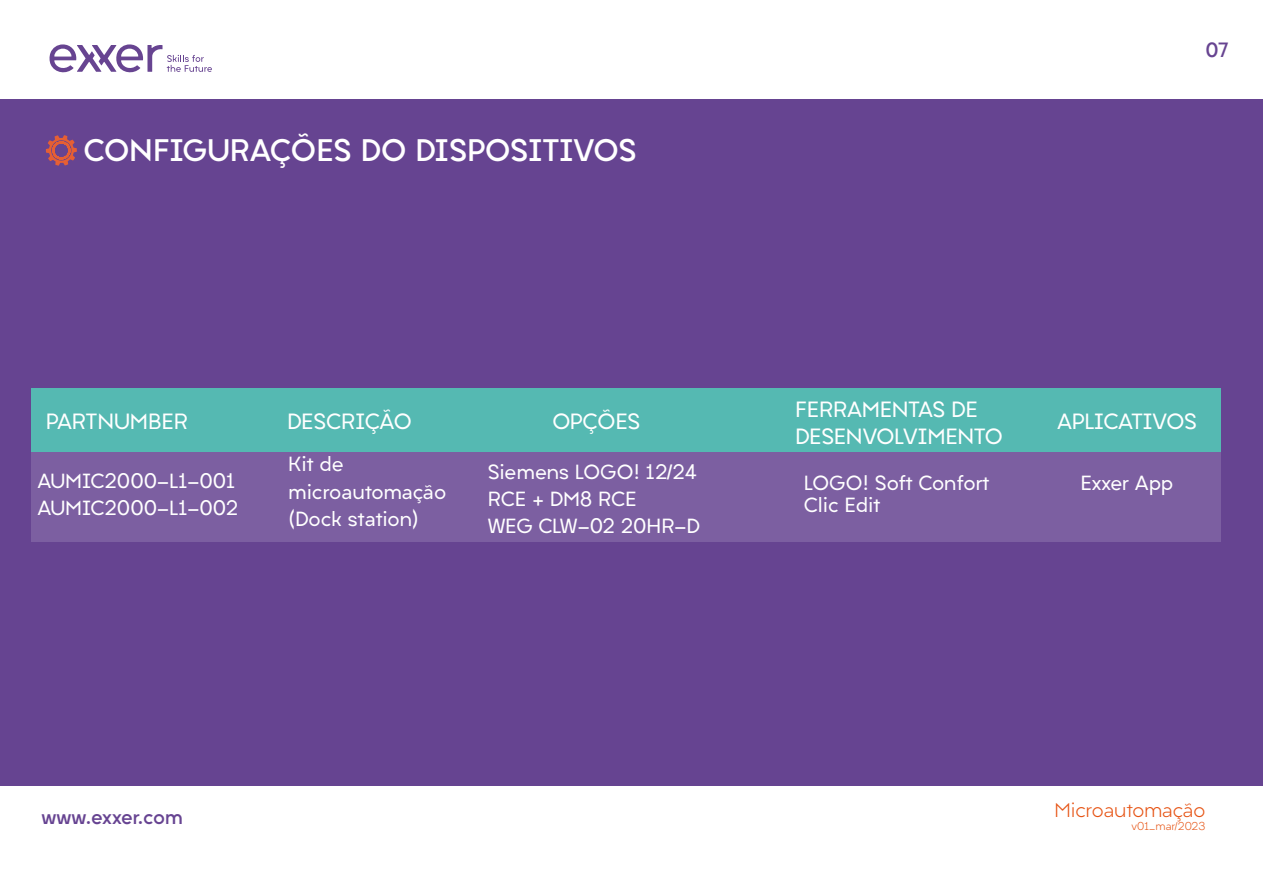
<style>
.page{position:relative;width:1263px;height:893px;background:#fff}
.page>*{position:absolute;margin:0;border:0;box-sizing:border-box;transform-origin:0 0}
.t1{font:700 29.7px "Liber Grotesque Family";color:#fff}
.t2{font:21px/27.2px "Liber Grotesque Family News";letter-spacing:-.01em;color:#fff}
.t3{font:19.5px/27.2px "Liber Grotesque Family News";color:#fff}
.t4{font:300 19.05px "Liber Grotesque Family";letter-spacing:-.01em;color:#e65313}
.t5{font:700 19.05px "Liber Grotesque Family";letter-spacing:-.015em;color:#674492}
.t6{font:700 19.05px "Liber Grotesque Family";color:#674491}
.t7{font:300 10.65px "Liber Grotesque Family";color:#e65313}
</style>
<div class="page">
<div style="left:0;top:99px;width:1263px;height:686px;background:#664491"></div>
<svg style="left:49px;top:44px;width:163px;height:29px"></svg>
<div style="left:32px;top:388px;width:1189px;height:64px;background:#55b9b2"></div>
<div style="left:32px;top:452px;width:1189px;height:89px;background:#7c5fa1"></div>
<svg style="left:46px;top:135px;width:31px;height:31px"></svg>
<h1 class="t1" style="left:83px;top:131px;width:554px">CONFIGURAÇÕES DO DISPOSITIVOS</h1>
<p class="t2" style="left:46px;top:407px;width:144px">PARTNUMBER</p>
<p class="t3" style="left:37px;top:467px;width:202px">AUMIC2000-L1-001<br>AUMIC2000-L1-002</p>
<p class="t2" style="left:287px;top:407px;width:126px">DESCRIÇÃO</p>
<p class="t2" style="left:552px;top:407px;width:89px">OPÇÕES</p>
<p class="t3" style="left:488px;top:458px;width:214px">Siemens LOGO! 12/24<br>RCE + DM8 RCE<br>WEG CLW-02 20HR-D</p>
<p class="t3" style="left:288px;top:451px;width:159px">Kit de microautomação (Dock station)</p>
<p class="t6" style="left:1205px;top:38px;width:25px">07</p>
<p class="t2" style="left:795px;top:396px;width:209px">FERRAMENTAS DE<br>DESENVOLVIMENTO</p>
<p class="t2" style="left:1057px;top:407px;width:141px">APLICATIVOS</p>
<p class="t3" style="left:804px;top:472px;width:187px;line-height:22px">LOGO! Soft Confort<br>Clic Edit</p>
<p class="t3" style="left:1080px;top:469px;width:94px">Exxer App</p>
<p class="t5" style="left:41px;top:805px;width:143px">www.exxer.com</p>
<p class="t4" style="left:1054px;top:798px;width:152px">Microautomação</p>
<p class="t7" style="left:1131px;top:819px;width:75px">v01_mar/2023</p>
</div>
